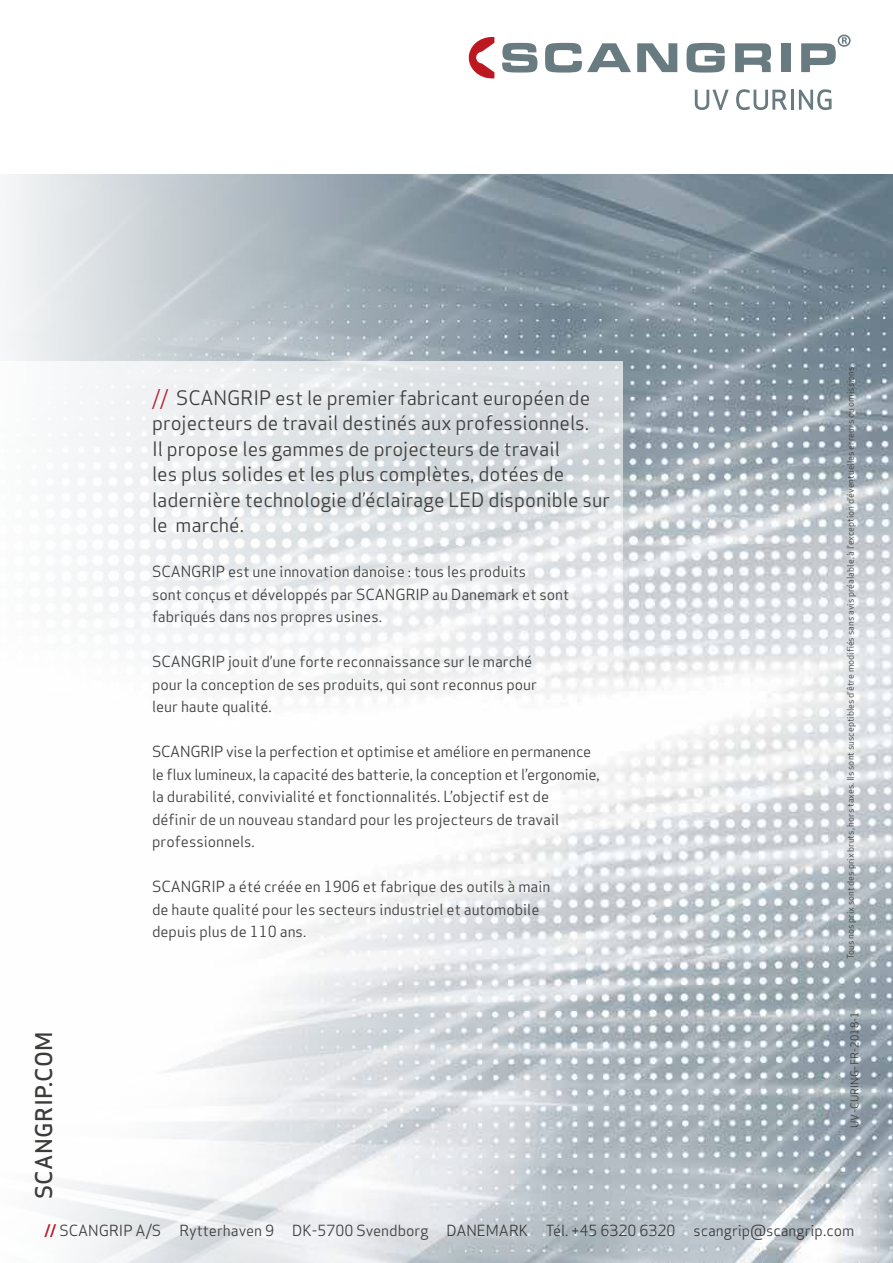
<style>
.page{position:relative;width:893px;height:1263px;background:#fff}
.page>*{position:absolute;margin:0;border:0;box-sizing:border-box;transform-origin:0 0}
.t1{font:500 22.5px "Apex Sans";letter-spacing:.02em;color:#3c3c3b}
.t2{font:19.5px/25.5px "Apex Sans";color:#3c3c3b}
.t3{font:15px/22.5px "Apex Sans";color:#3c3c3b}
.t4{font:10.5px "Apex Sans";letter-spacing:.02em;color:#3c3c3b}
.t5{font:9px "Apex Sans";color:#3c3c3b}
.s1{color:#b91e2b}
.s2{font-family:"DIN Pro";font-weight:700;color:#b91e2b}
</style>
<div class="page">
<img style="left:3px;top:174px;width:890px;height:1089px">
<svg style="left:3px;top:361px;width:620px;height:617px"></svg>
<svg style="left:469px;top:37px;width:25px;height:41px"></svg>
<svg style="left:502px;top:43px;width:35px;height:30px"></svg>
<svg style="left:545px;top:43px;width:86px;height:30px"></svg>
<svg style="left:637px;top:43px;width:40px;height:29px"></svg>
<svg style="left:686px;top:43px;width:39px;height:30px"></svg>
<svg style="left:735px;top:43px;width:36px;height:29px"></svg>
<div style="left:781px;top:43px;width:9px;height:29px;background:#687b81"></div>
<svg style="left:801px;top:35px;width:50px;height:37px"></svg>
<svg style="left:695px;top:90px;width:34px;height:20px"></svg>
<svg style="left:736px;top:89px;width:51px;height:21px"></svg>
<hr style="left:791px;top:90px;width:3px;height:20px;background:#687b81">
<svg style="left:799px;top:89px;width:32px;height:21px"></svg>
<h1 class="t1" style="left:24px;top:1199px;width:170px;rotate:-90deg">SCANGRIP.COM</h1>
<p class="t2" style="left:152px;top:383px;width:459px"><span class="s1">//</span> SCANGRIP est le premier fabricant européen de projecteurs de travail destinés aux professionnels.<br>Il propose les gammes de projecteurs de travail<br>les plus solides et les plus complètes, dotées de ladernière technologie d’éclairage LED disponible sur le marché.</p>
<p class="t3" style="left:152px;top:559px;width:419px">SCANGRIP est une innovation danoise : tous les produits<br>sont conçus et développés par SCANGRIP au Danemark et sont fabriqués dans nos propres usines.</p>
<p class="t3" style="left:152px;top:649px;width:387px">SCANGRIP jouit d’une forte reconnaissance sur le marché pour la conception de ses produits, qui sont reconnus pour leur haute qualité.</p>
<p class="t3" style="left:152px;top:739px;width:449px">SCANGRIP vise la perfection et optimise et améliore en permanence le flux lumineux, la capacité des batterie, la conception et l’ergonomie, la durabilité, convivialité et fonctionnalités. L’objectif est de<br>définir de un nouveau standard pour les projecteurs de travail professionnels.</p>
<p class="t3" style="left:152px;top:874px;width:400px">SCANGRIP a été créée en 1906 et fabrique des outils à main de haute qualité pour les secteurs industriel et automobile depuis plus de 110 ans.</p>
<p class="t5" style="left:843px;top:959px;width:596px;rotate:-90deg">Tous nos prix sont des prix bruts, hors taxes. Ils sont susceptibles d’être modifiés sans avis préalable, à l’exception d’éventuelles erreurs ou omissions.</p>
<p class="t4" style="left:846px;top:1128px;width:118px;rotate:-90deg">UV-CURING-FR-2018-1</p>
<p class="t3" style="left:45px;top:1218px;width:811px"><span class="s2">//</span> SCANGRIP A/S Rytterhaven 9 DK-5700 Svendborg DANEMARK Tél. +45 6320 6320 scangrip@scangrip.com</p>
</div>
